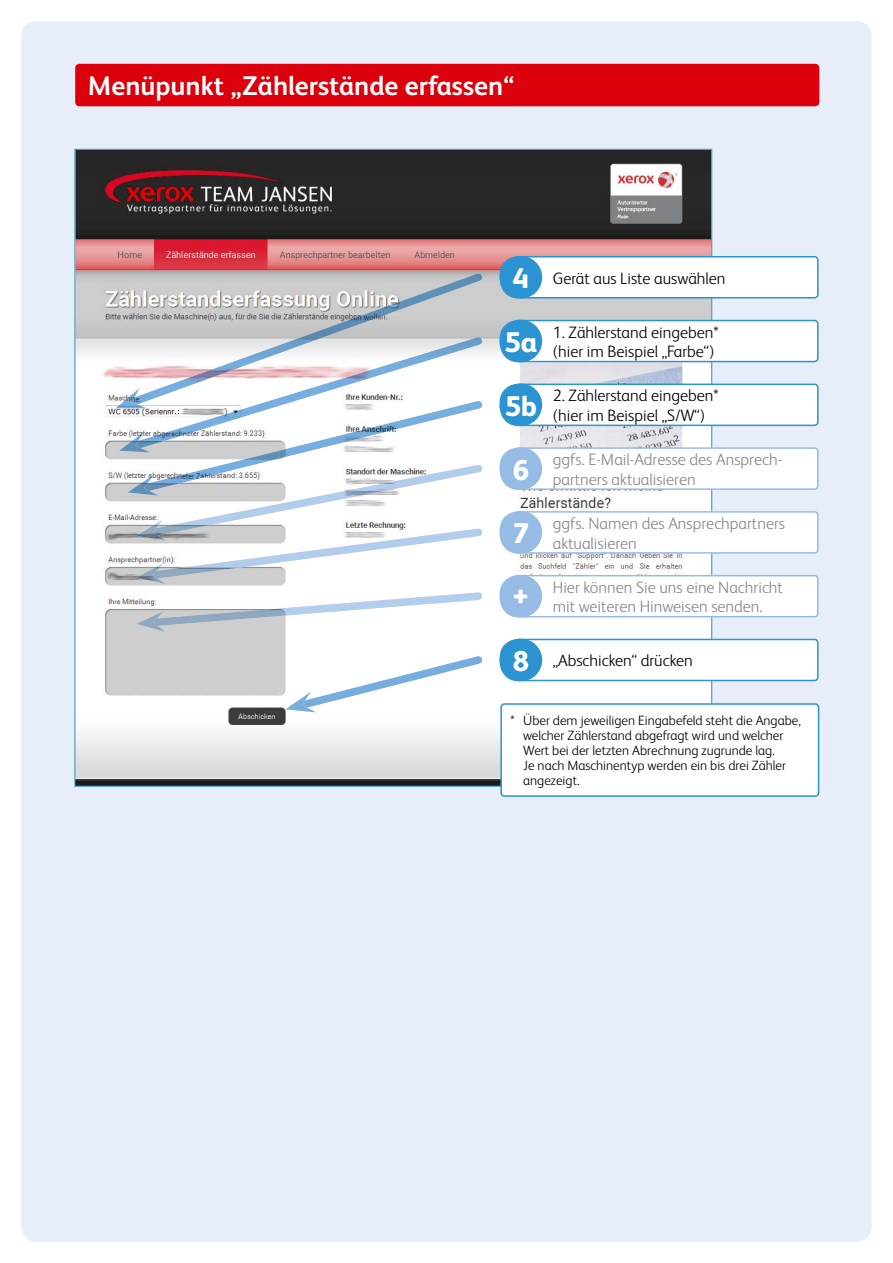
<style>
.page{position:relative;width:893px;height:1263px;background:#fff}
.page>*{position:absolute;margin:0;border:0;box-sizing:border-box;transform-origin:0 0}
.t1{font:800 28.5px "Xerox Sans";color:#fff}
.t2{font:700 27px "Xerox Sans";color:#fff}
.t3{font:300 16.5px/19.5px "Xerox Sans";color:#868786}
.t4{font:300 16.5px/19.5px "Xerox Sans";color:#000}
.t5{font:300 13.5px/15px "Xerox Sans";color:#000}
.s1{font-weight:800;font-size:28.5px;color:#fff}
</style>
<div class="page">
<div style="left:21px;top:21px;width:851px;height:1221px;background:#e7eef9;border-radius:15px"></div>
<svg style="left:74px;top:149px;width:638px;height:638px;background:#b1a7a9"></svg>
<svg style="left:500px;top:256px;width:319px;height:42px;background:#eff6fa"></svg>
<div style="left:500px;top:256px;width:42px;height:42px;background:#2b93d1;border-radius:50%"></div>
<svg style="left:500px;top:320px;width:319px;height:42px;background:#eff6fb"></svg>
<div style="left:500px;top:320px;width:42px;height:42px;background:#2b93d1;border-radius:50%"></div>
<svg style="left:500px;top:384px;width:319px;height:42px;background:#f0f7fb"></svg>
<div style="left:500px;top:384px;width:42px;height:42px;background:#2b93d1;border-radius:50%"></div>
<svg style="left:500px;top:447px;width:319px;height:43px;background:#f5f9fc"></svg>
<div style="left:500px;top:447px;width:42px;height:43px;background:#96bce5;border-radius:50%"></div>
<svg style="left:500px;top:511px;width:319px;height:43px;background:#f6f9fc"></svg>
<div style="left:500px;top:511px;width:42px;height:43px;background:#96bce5;border-radius:50%"></div>
<svg style="left:500px;top:575px;width:319px;height:42px;background:#f7fafd"></svg>
<div style="left:500px;top:575px;width:42px;height:42px;background:#96bce5;border-radius:50%"></div>
<svg style="left:500px;top:639px;width:319px;height:42px;background:#f0f7fb"></svg>
<div style="left:500px;top:639px;width:42px;height:42px;background:#2b93d1;border-radius:50%"></div>
<img style="left:132px;top:273px;width:351px;height:115px">
<img style="left:116px;top:388px;width:19px;height:20px">
<img style="left:135px;top:337px;width:348px;height:111px">
<img style="left:119px;top:432px;width:25px;height:20px">
<img style="left:144px;top:401px;width:338px;height:74px">
<img style="left:128px;top:475px;width:25px;height:21px">
<img style="left:153px;top:465px;width:329px;height:64px">
<img style="left:136px;top:520px;width:31px;height:21px">
<img style="left:153px;top:529px;width:329px;height:49px">
<img style="left:136px;top:563px;width:30px;height:21px">
<img style="left:153px;top:592px;width:329px;height:34px">
<img style="left:136px;top:611px;width:30px;height:21px">
<img style="left:302px;top:656px;width:180px;height:52px">
<img style="left:285px;top:692px;width:31px;height:20px">
<div style="left:500px;top:703px;width:319px;height:94px;background:#fff"></div>
<div style="left:75px;top:64px;width:744px;height:42px;background:#dc000c;border-radius:4px"></div>
<h2 class="t2" style="left:88px;top:68px;width:428px">Menüpunkt „Zählerstände erfassen“</h2>
<p class="t4" style="left:513px;top:267px;width:214px"><span class="s1">4</span> Gerät aus Liste auswählen</p>
<h1 class="t1" style="left:505px;top:321px;width:34px">5a</h1>
<p class="t4" style="left:553px;top:321px;width:167px">1. Zählerstand eingeben* (hier im Beispiel „Farbe“)</p>
<h1 class="t1" style="left:505px;top:385px;width:34px">5b</h1>
<p class="t4" style="left:553px;top:385px;width:167px">2. Zählerstand eingeben* (hier im Beispiel „S/W“)</p>
<h1 class="t1" style="left:513px;top:449px;width:18px">6</h1>
<p class="t3" style="left:553px;top:449px;width:231px">ggfs. E-Mail-Adresse des Ansprech&shy;partners aktualisieren</p>
<h1 class="t1" style="left:513px;top:513px;width:18px">7</h1>
<p class="t3" style="left:553px;top:513px;width:234px">ggfs. Namen des Ansprechpartners aktualisieren</p>
<p class="t3" style="left:553px;top:577px;width:232px;text-indent:-39px"><span class="s1">+</span> Hier können Sie uns eine Nachricht mit weiteren Hinweisen senden.</p>
<p class="t4" style="left:513px;top:650px;width:182px"><span class="s1">8</span> „Abschicken“ drücken</p>
<p class="t5" style="left:523px;top:712px;width:279px;text-indent:-13px">* Über dem jeweiligen Eingabefeld steht die Angabe, welcher Zählerstand abgefragt wird und welcher Wert bei der letzten Abrechnung zugrunde lag.<br>Je nach Maschinentyp werden ein bis drei Zähler angezeigt.</p>
</div>
